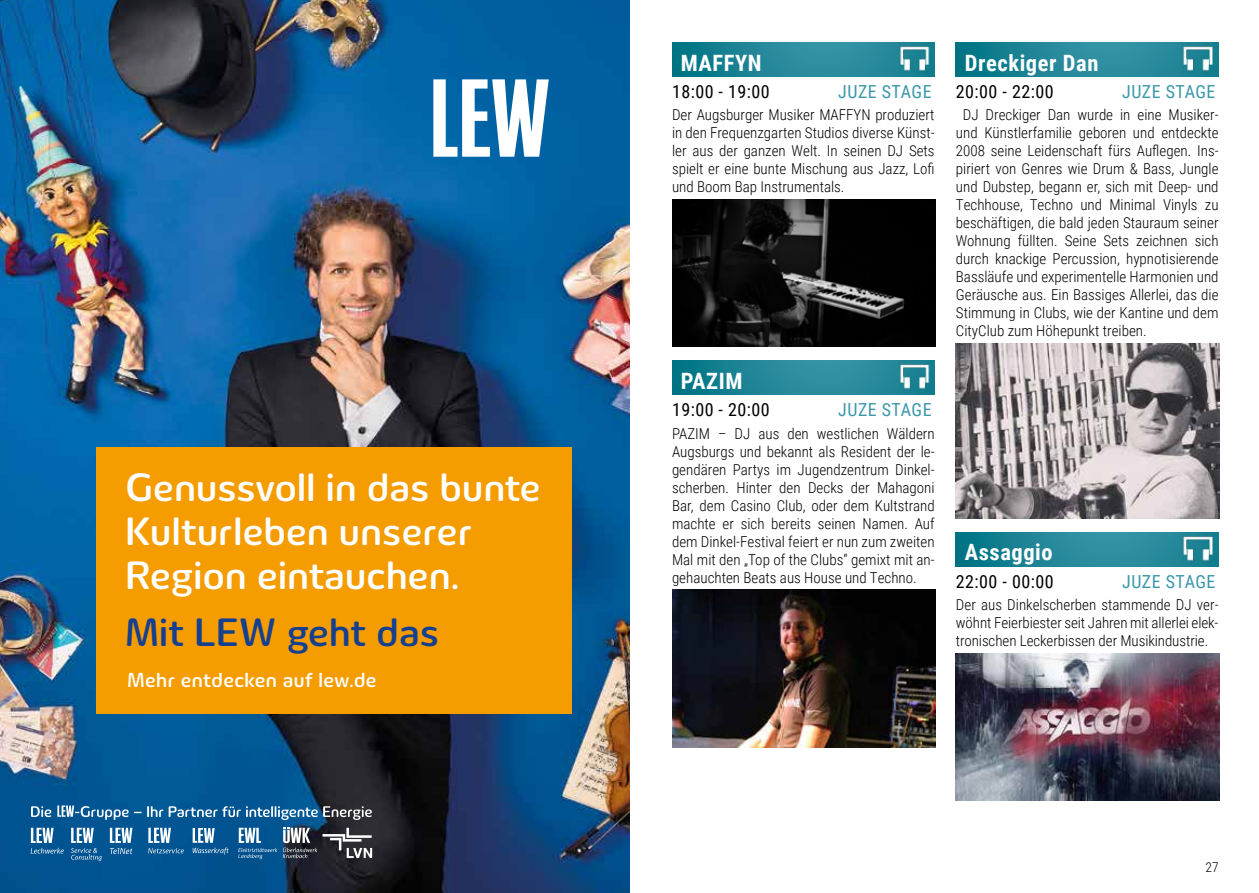
<style>
.page{position:relative;width:1259px;height:893px;background:#fff}
.page>*{position:absolute;margin:0;border:0;box-sizing:border-box;transform-origin:0 0}
.t1{font:500 40.5px/44.1px "Innogy";letter-spacing:.01em;color:#fff}
.t2{font:500 40.5px "Innogy";letter-spacing:.005em;color:#153f8f}
.t3{font:700 22.5px "Roboto Condensed";letter-spacing:.025em;color:#fff}
.t4{font:500 20.85px "Innogy";letter-spacing:.02em;color:#fff}
.t5{font:18px "Roboto Condensed";letter-spacing:.025em;color:#000}
.t6{font:18px "Roboto Condensed";letter-spacing:.025em;color:#3c97ab}
.t7{font:300 15px/18px "Roboto Condensed";color:#000;text-align:justify}
.t8{font:300 13.5px "Roboto Condensed";color:#000}
</style>
<div class="page">
<svg style="left:672px;top:43px;width:262px;height:33px;background:#208697"></svg>
<img style="left:898px;top:43px;width:36px;height:29px">
<img style="left:672px;top:200px;width:263px;height:147px">
<svg style="left:672px;top:361px;width:262px;height:33px;background:#208697"></svg>
<img style="left:898px;top:361px;width:36px;height:29px">
<img style="left:672px;top:590px;width:263px;height:157px">
<svg style="left:956px;top:43px;width:262px;height:33px;background:#208697"></svg>
<img style="left:1182px;top:43px;width:36px;height:29px">
<img style="left:956px;top:344px;width:263px;height:174px">
<svg style="left:956px;top:532px;width:262px;height:34px;background:#208697"></svg>
<img style="left:1182px;top:532px;width:36px;height:30px">
<img style="left:956px;top:653px;width:263px;height:147px">
<img style="left:0;top:0;width:629px;height:893px">
<svg style="left:433px;top:79px;width:116px;height:78px"></svg>
<svg style="left:238px;top:828px;width:39px;height:31px"></svg>
<svg style="left:31px;top:828px;width:33px;height:26px"></svg>
<svg style="left:148px;top:828px;width:36px;height:25px"></svg>
<svg style="left:71px;top:828px;width:31px;height:33px"></svg>
<svg style="left:110px;top:828px;width:22px;height:26px"></svg>
<svg style="left:283px;top:828px;width:89px;height:30px;background:#5c5d64"></svg>
<svg style="left:31px;top:806px;width:20px;height:11px"></svg>
<svg style="left:57px;top:805px;width:106px;height:15px;background:#3e7fad"></svg>
<svg style="left:169px;top:806px;width:203px;height:14px;background:#49799d"></svg>
<svg style="left:193px;top:828px;width:36px;height:26px"></svg>
<div style="left:97px;top:447px;width:475px;height:267px;background:#f59c00"></div>
<h1 class="t1" style="left:125px;top:465px;width:416px">Genussvoll in das bunte<br>Kulturleben unserer<br>Region eintauchen.</h1>
<h1 class="t2" style="left:125px;top:609px;width:315px">Mit LEW geht das</h1>
<h3 class="t4" style="left:127px;top:668px;width:250px">Mehr entdecken auf lew.de</h3>
<h2 class="t3" style="left:681px;top:47px;width:82px">MAFFYN</h2>
<p class="t5" style="left:672px;top:79px;width:99px">18:00 - 19:00</p>
<p class="t6" style="left:838px;top:79px;width:95px">JUZE STAGE</p>
<p class="t7" style="left:672px;top:106px;width:264px">Der Augsburger Musiker MAFFYN produziert in den Frequenzgarten Studios diverse Künst&shy;ler aus der ganzen Welt. In seinen DJ Sets spielt er eine bunte Mischung aus Jazz, Lofi und Boom Bap Instrumentals.</p>
<h2 class="t3" style="left:681px;top:365px;width:63px">PAZIM</h2>
<p class="t5" style="left:672px;top:397px;width:99px">19:00 - 20:00</p>
<p class="t6" style="left:838px;top:397px;width:95px">JUZE STAGE</p>
<p class="t7" style="left:672px;top:424px;width:264px">PAZIM – DJ aus den westlichen Wäldern Augsburgs und bekannt als Resident der le&shy;gendären Partys im Jugendzentrum Dinkel&shy;scherben. Hinter den Decks der Mahagoni Bar, dem Casino Club, oder dem Kultstrand machte er sich bereits seinen Namen. Auf dem Dinkel-Festival feiert er nun zum zweiten Mal mit den „Top of the Clubs“ gemixt mit an&shy;gehauchten Beats aus House und Techno.</p>
<h2 class="t3" style="left:965px;top:47px;width:135px">Dreckiger Dan</h2>
<p class="t5" style="left:956px;top:79px;width:99px">20:00 - 22:00</p>
<p class="t6" style="left:1122px;top:79px;width:95px">JUZE STAGE</p>
<p class="t7" style="left:956px;top:106px;width:264px;text-indent:7px">DJ Dreckiger Dan wurde in eine Musiker&shy;und Künstlerfamilie geboren und entdeckte 2008 seine Leidenschaft fürs Auflegen. Ins&shy;piriert von Genres wie Drum &amp; Bass, Jungle und Dubstep, begann er, sich mit Deep- und Techhouse, Techno und Minimal Vinyls zu beschäftigen, die bald jeden Stauraum seiner Wohnung füllten. Seine Sets zeichnen sich durch knackige Percussion, hypnotisierende Bassläufe und experimentelle Harmonien und Geräusche aus. Ein Bassiges Allerlei, das die Stimmung in Clubs, wie der Kantine und dem CityClub zum Höhepunkt treiben.</p>
<h2 class="t3" style="left:965px;top:537px;width:89px">Assaggio</h2>
<p class="t5" style="left:956px;top:569px;width:99px">22:00 - 00:00</p>
<p class="t6" style="left:1122px;top:569px;width:95px">JUZE STAGE</p>
<p class="t7" style="left:956px;top:595px;width:264px">Der aus Dinkelscherben stammende DJ ver&shy;wöhnt Feierbiester seit Jahren mit allerlei elek-</p>
<p class="t7" style="left:956px;top:631px;width:254px">tronischen Leckerbissen der Musikindustrie.</p>
<p class="t8" style="left:1205px;top:857px;width:15px">27</p>
</div>
